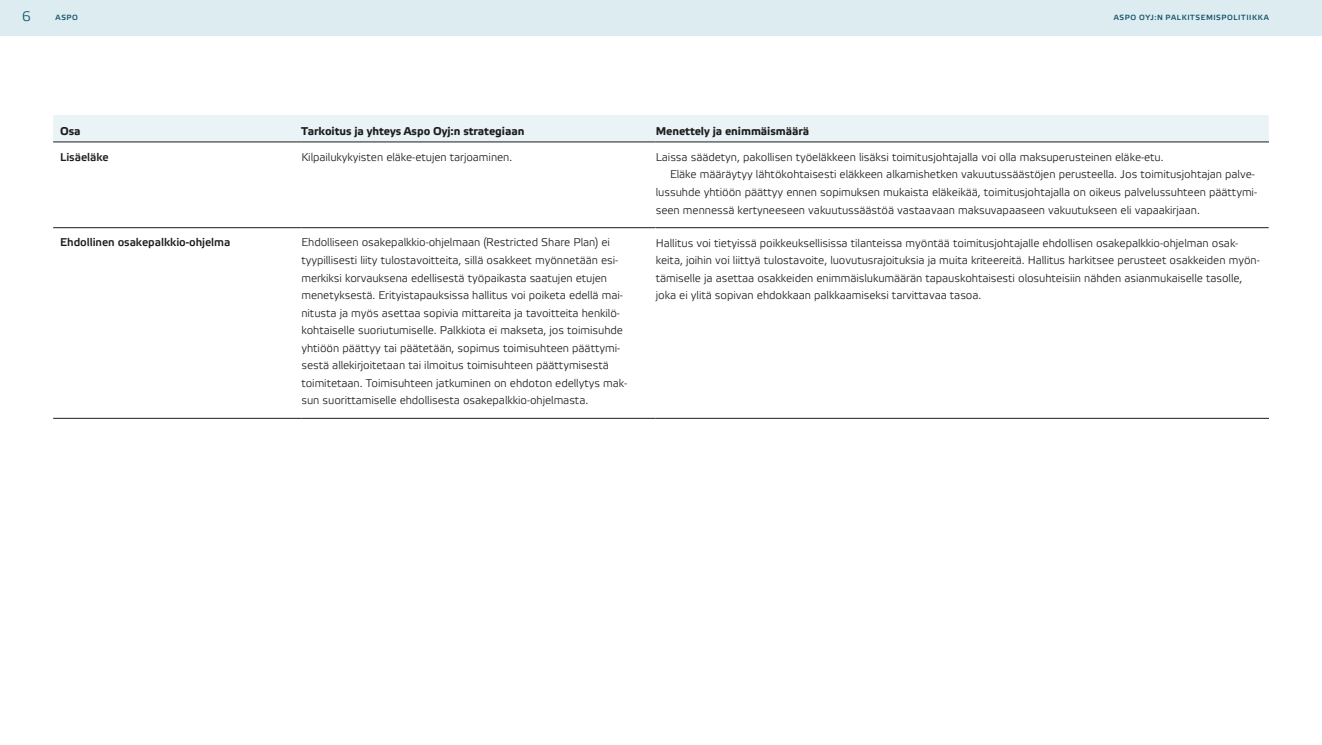
<style>
.page{position:relative;width:1322px;height:745px;background:#fff}
.page>*{position:absolute;margin:0;border:0;box-sizing:border-box;transform-origin:0 0}
.t1{font:13.75px "Etelka Light Pro";color:#165569}
.t2{font:300 11.25px/17.5px "Etelka";letter-spacing:-.005em;color:#1d1d1b}
.t3{font:700 11.25px "Etelka Text";letter-spacing:-.005em;color:#1d1d1b}
.t4{font:700 11.25px "Etelka Light Pro";letter-spacing:-.005em;color:#1d1d1b}
.t5{font:700 7.5px "Etelka Light Pro";letter-spacing:.085em;color:#165569}
</style>
<div class="page">
<div style="left:0;top:0;width:1322px;height:35px;background:#dcecf1"></div>
<div style="left:53px;top:115px;width:1216px;height:26px;background:#eaf4f7"></div>
<hr style="left:53px;top:141px;width:248px;height:1px;background:#1d1d1b">
<hr style="left:301px;top:141px;width:355px;height:1px;background:#1d1d1b">
<hr style="left:656px;top:141px;width:613px;height:1px;background:#1d1d1b">
<hr style="left:301px;top:227px;width:355px;height:1px;background:#1d1d1b">
<hr style="left:301px;top:418px;width:355px;height:1px;background:#1d1d1b">
<hr style="left:53px;top:227px;width:248px;height:1px;background:#1d1d1b">
<hr style="left:656px;top:227px;width:612px;height:1px;background:#1d1d1b">
<hr style="left:53px;top:418px;width:248px;height:1px;background:#1d1d1b">
<hr style="left:656px;top:418px;width:613px;height:1px;background:#1d1d1b">
<p class="t1" style="left:22px;top:9px;width:10px">6</p>
<p class="t5" style="left:55px;top:14px;width:24px">ASPO</p>
<p class="t5" style="left:1113px;top:14px;width:157px">ASPO OYJ:N PALKITSEMISPOLITIIKKA</p>
<p class="t3" style="left:60px;top:124px;width:22px">Osa</p>
<p class="t3" style="left:301px;top:124px;width:225px">Tarkoitus ja yhteys Aspo Oyj:n strategiaan</p>
<p class="t3" style="left:656px;top:124px;width:155px">Menettely ja enimmäismäärä</p>
<p class="t4" style="left:60px;top:151px;width:50px">Lisäeläke</p>
<p class="t2" style="left:301px;top:148px;width:212px">Kilpailukykyisten eläke-etujen tarjoaminen.</p>
<p class="t2" style="left:656px;top:148px;width:509px">Laissa säädetyn, pakollisen työeläkkeen lisäksi toimitusjohtajalla voi olla maksuperusteinen eläke-etu.</p>
<p class="t2" style="left:670px;top:166px;width:586px">Eläke määräytyy lähtökohtaisesti eläkkeen alkamishetken vakuutussäästöjen perusteella. Jos toimitusjohtajan palve-</p>
<p class="t2" style="left:656px;top:183px;width:603px">lussuhde yhtiöön päättyy ennen sopimuksen mukaista eläkeikää, toimitusjohtajalla on oikeus palvelussuhteen päättymi-</p>
<p class="t2" style="left:656px;top:201px;width:545px">seen mennessä kertyneeseen vakuutussäästöä vastaavaan maksuvapaaseen vakuutukseen eli vapaakirjaan.</p>
<p class="t4" style="left:60px;top:236px;width:172px">Ehdollinen osakepalkkio-ohjelma</p>
<p class="t2" style="left:301px;top:234px;width:327px">Ehdolliseen osakepalkkio-ohjelmaan (Restricted Share Plan) ei tyypillisesti liity tulostavoitteita, sillä osakkeet myönnetään esi&shy;merkiksi korvauksena edellisestä työpaikasta saatujen etujen menetyksestä. Erityistapauksissa hallitus voi poiketa edellä mai&shy;nitusta ja myös asettaa sopivia mittareita ja tavoitteita henkilö&shy;kohtaiselle suoriutumiselle. Palkkiota ei makseta, jos toimisuhde yhtiöön päättyy tai päätetään, sopimus toimisuhteen päättymi&shy;sestä allekirjoitetaan tai ilmoitus toimisuhteen päättymisestä toimitetaan. Toimisuhteen jatkuminen on ehdoton edellytys mak&shy;sun suorittamiselle ehdollisesta osakepalkkio-ohjelmasta.</p>
<p class="t2" style="left:656px;top:234px;width:605px">Hallitus voi tietyissä poikkeuksellisissa tilanteissa myöntää toimitusjohtajalle ehdollisen osakepalkkio-ohjelman osak&shy;keita, joihin voi liittyä tulostavoite, luovutusrajoituksia ja muita kriteereitä. Hallitus harkitsee perusteet osakkeiden myön&shy;tämiselle ja asettaa osakkeiden enimmäislukumäärän tapauskohtaisesti olosuhteisiin nähden asianmukaiselle tasolle, joka ei ylitä sopivan ehdokkaan palkkaamiseksi tarvittavaa tasoa.</p>
</div>
